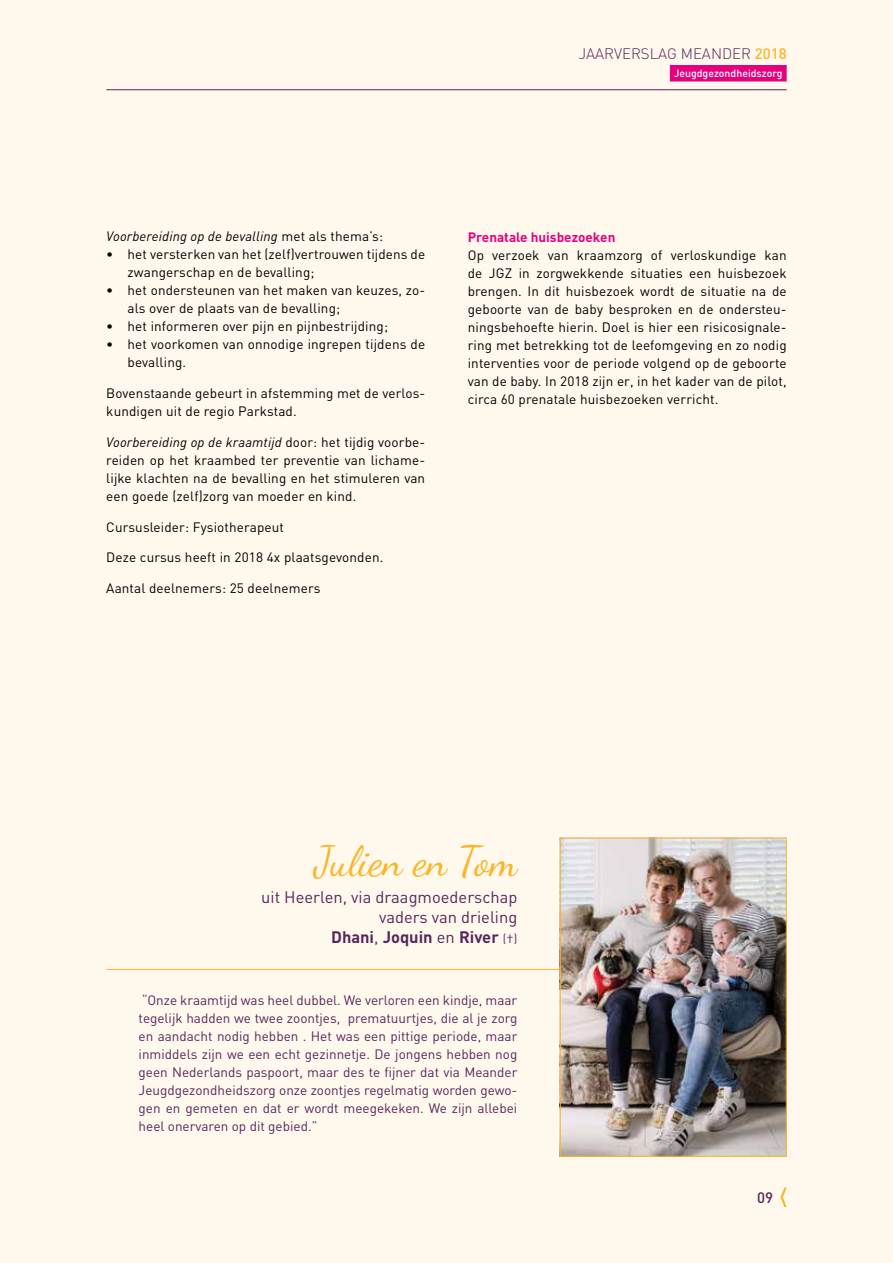
<style>
.page{position:relative;width:893px;height:1263px;background:#fff8ed}
.page>*{position:absolute;margin:0;border:0;box-sizing:border-box;transform-origin:0 0}
.t1{font:42px "Dancing Script";color:#fab528}
.t2{font:16.5px/19.8px "DIN";color:#56275b;text-align:right}
.t3{font:300 15px "DIN";color:#56275b}
.t4{font:500 15px "DIN";color:#56275b}
.t5{font:13.5px/18px "DIN";letter-spacing:.01em;color:#000}
.t6{font:13.5px/18px "DIN";color:#56275b;text-align:justify}
.t7{font:italic 13.5px "DIN";letter-spacing:.01em;color:#000}
.t8{font:700 13.5px "DIN";color:#e6007d}
.t9{font:500 10.5px "DIN";color:#fff}
.s1{font-weight:500;color:#fab528}
.s2{font-style:normal}
.s3{font-style:italic}
.s4{font-weight:700}
.s5{font-size:12px}
</style>
<div class="page">
<svg style="left:780px;top:1187px;width:7px;height:20px"></svg>
<div style="left:670px;top:65px;width:117px;height:17px;background:#e6007d"></div>
<hr style="left:106px;top:89px;width:681px;height:1px;background:#56275b">
<img style="left:562px;top:840px;width:223px;height:315px">
<div style="left:560px;top:838px;width:227px;height:319px;border:1px solid #fab528"></div>
<hr style="left:106px;top:969px;width:454px;height:1px;background:#fab528">
<p class="t3" style="left:579px;top:44px;width:209px">JAARVERSLAG MEANDER <span class="s1">2018</span></p>
<p class="t9" style="left:674px;top:67px;width:110px">Jeugdgezondheidszorg</p>
<p class="t7" style="left:106px;top:228px;width:278px">Voorbereiding op de bevalling <span class="s2">met als thema’s:</span></p>
<p class="t5" style="left:128px;top:245px;width:299px;text-indent:-21px">• het versterken van het (zelf)vertrouwen tijdens de zwangerschap en de bevalling;</p>
<p class="t5" style="left:128px;top:281px;width:299px;text-indent:-21px">• het ondersteunen van het maken van keuzes, zo&shy;als over de plaats van de bevalling;</p>
<p class="t5" style="left:106px;top:317px;width:283px">• het informeren over pijn en pijnbestrijding;</p>
<p class="t5" style="left:128px;top:335px;width:299px;text-indent:-21px">• het voorkomen van onnodige ingrepen tijdens de bevalling.</p>
<p class="t5" style="left:106px;top:384px;width:320px">Bovenstaande gebeurt in afstemming met de verlos&shy;kundigen uit de regio Parkstad.</p>
<p class="t5" style="left:106px;top:433px;width:320px;text-align:justify"><span class="s3">Voorbereiding op de kraamtijd</span> door: het tijdig voorbe&shy;reiden op het kraambed ter preventie van lichame&shy;lijke klachten na de bevalling en het stimuleren van een goede (zelf)zorg van moeder en kind.</p>
<p class="t5" style="left:106px;top:517px;width:179px">Cursusleider: Fysiotherapeut</p>
<p class="t5" style="left:106px;top:548px;width:279px">Deze cursus heeft in 2018 4x plaatsgevonden.</p>
<p class="t5" style="left:106px;top:579px;width:216px">Aantal deelnemers: 25 deelnemers</p>
<p class="t8" style="left:468px;top:228px;width:149px">Prenatale huisbezoeken</p>
<p class="t5" style="left:468px;top:245px;width:320px;text-align:justify">Op verzoek van kraamzorg of verloskundige kan de JGZ in zorgwekkende situaties een huisbezoek brengen. In dit huisbezoek wordt de situatie na de geboorte van de baby besproken en de ondersteu&shy;ningsbehoefte hierin. Doel is hier een risicosignale&shy;ring met betrekking tot de leefomgeving en zo nodig interventies voor de periode volgend op de geboorte van de baby. In 2018 zijn er, in het kader van de pilot, circa 60 prenatale huisbezoeken verricht.</p>
<h1 class="t1" style="left:315px;top:836px;width:204px">Julien en Tom</h1>
<p class="t2" style="left:261px;top:887px;width:258px">uit Heerlen, via draagmoederschap vaders van drieling<br><span class="s4">Dhani</span>, <span class="s4">Joquin</span> en <span class="s4">River</span> <span class="s5">(†)</span></p>
<p class="t6" style="left:139px;top:991px;width:380px">“Onze kraamtijd was heel dubbel. We verloren een kindje, maar tegelijk hadden we twee zoontjes, prematuurtjes, die al je zorg en aandacht nodig hebben . Het was een pittige periode, maar inmiddels zijn we een echt gezinnetje. De jongens hebben nog geen Nederlands paspoort, maar des te fijner dat via Meander Jeugdgezondheidszorg onze zoontjes regelmatig worden gewo&shy;gen en gemeten en dat er wordt meegekeken. We zijn allebei heel onervaren op dit gebied.”</p>
<p class="t4" style="left:757px;top:1188px;width:17px">09</p>
</div>
